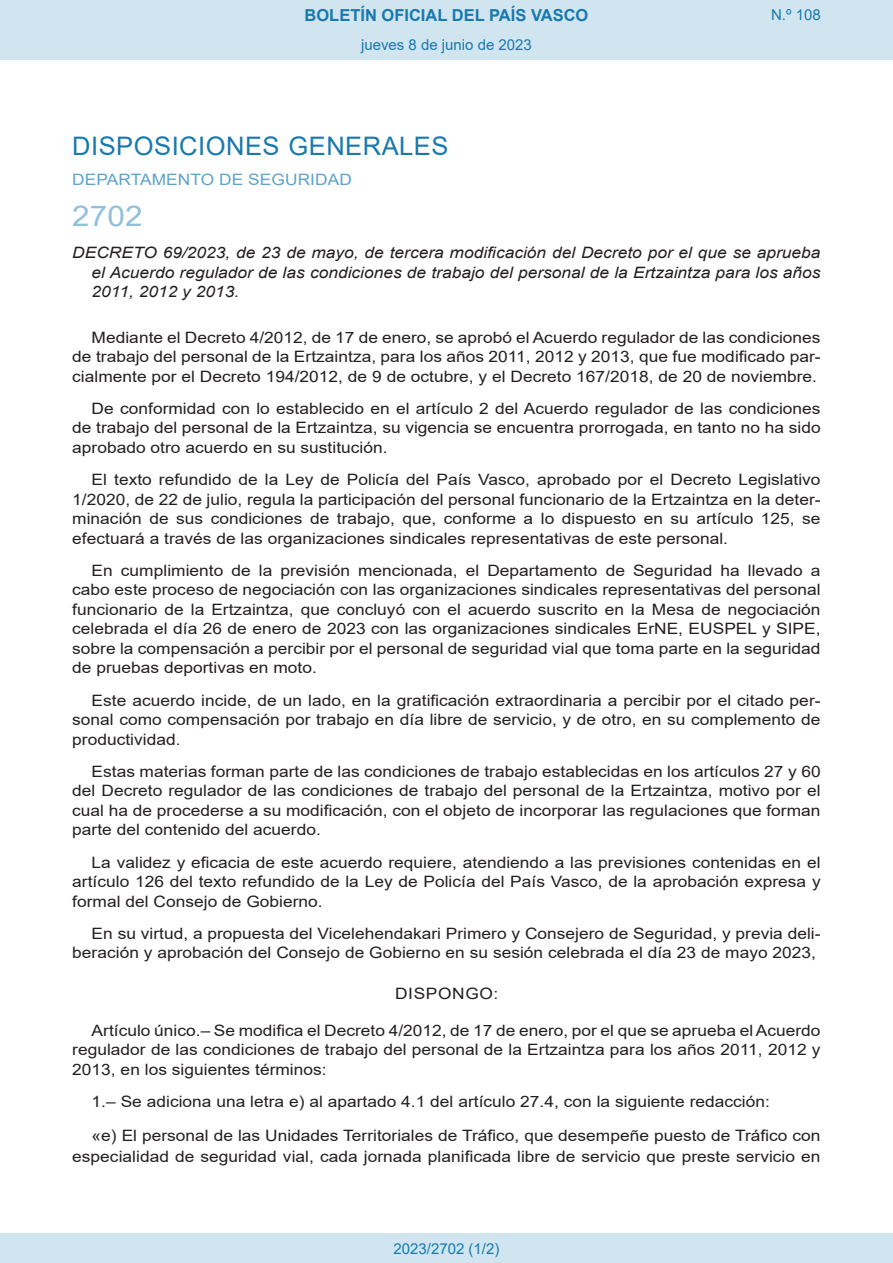
<style>
.page{position:relative;width:893px;height:1263px;background:#fff}
.page>*{position:absolute;margin:0;border:0;box-sizing:border-box;transform-origin:0 0}
.BOPVOrden{font:28.5px "Arial";color:#90c0db;scale:1.11 1}
.BOPVSeccion{font:25.5px "Arial";letter-spacing:.02em;color:#1879ad}
.t1{font:700 16.5px "Arial";color:#1879ad}
.BOPVDetalle{font:15.6px/19.5px "Arial";color:#231f20;text-align:justify;scale:1.11 1}
.BOPVTitulo{font:italic 15.6px/19.5px "Arial";color:#231f20;text-align:justify;scale:1.11 1}
.BOPVOrganismo{font:15.6px "Arial";letter-spacing:.005em;color:#5ea4ca;scale:1.11 1}
.BOPVClave{font:15.6px "Arial";letter-spacing:.035em;color:#231f20;scale:1.11 1}
.Paginacion_Centro{font:15px "Arial";color:#1879ad}
</style>
<div class="page">
<div style="left:0;top:0;width:893px;height:60px;background:#d0e5f0"></div>
<div style="left:0;top:1233px;width:893px;height:30px;background:#d0e5f0"></div>
<p class="t1" style="left:305px;top:3px;width:285px">BOLETÍN OFICIAL DEL PAÍS VASCO</p>
<p class="Paginacion_Centro" style="left:361px;top:35px;width:172px">jueves 8 de junio de 2023</p>
<p class="Paginacion_Centro" style="left:771px;top:5px;width:51px">N.º 108</p>
<p class="BOPVSeccion" style="left:72px;top:128px;width:378px">DISPOSICIONES GENERALES</p>
<p class="BOPVOrganismo" style="left:72px;top:169px;width:253px">DEPARTAMENTO DE SEGURIDAD</p>
<p class="BOPVOrden" style="left:72px;top:197px;width:65px">2702</p>
<p class="BOPVTitulo" style="left:92px;top:243px;width:658px;text-indent:-19px">DECRETO 69/2023, de 23 de mayo, de tercera modificación del Decreto por el que se aprueba el Acuerdo regulador de las condiciones de trabajo del personal de la Ertzaintza para los años 2011, 2012 y 2013.</p>
<p class="BOPVDetalle" style="left:72px;top:327px;width:676px;text-indent:19px">Mediante el Decreto 4/2012, de 17 de enero, se aprobó el Acuerdo regulador de las condiciones de trabajo del personal de la Ertzaintza, para los años 2011, 2012 y 2013, que fue modificado par&shy;cialmente por el Decreto 194/2012, de 9 de octubre, y el Decreto 167/2018, de 20 de noviembre.</p>
<p class="BOPVDetalle" style="left:72px;top:398px;width:676px;text-indent:19px">De conformidad con lo establecido en el artículo 2 del Acuerdo regulador de las condiciones de trabajo del personal de la Ertzaintza, su vigencia se encuentra prorrogada, en tanto no ha sido aprobado otro acuerdo en su sustitución.</p>
<p class="BOPVDetalle" style="left:72px;top:470px;width:676px;text-indent:19px">El texto refundido de la Ley de Policía del País Vasco, aprobado por el Decreto Legislativo 1/2020, de 22 de julio, regula la participación del personal funcionario de la Ertzaintza en la deter&shy;minación de sus condiciones de trabajo, que, conforme a lo dispuesto en su artículo 125, se efectuará a través de las organizaciones sindicales representativas de este personal.</p>
<p class="BOPVDetalle" style="left:72px;top:560px;width:676px;text-indent:19px">En cumplimiento de la previsión mencionada, el Departamento de Seguridad ha llevado a cabo este proceso de negociación con las organizaciones sindicales representativas del personal funcionario de la Ertzaintza, que concluyó con el acuerdo suscrito en la Mesa de negociación celebrada el día 26 de enero de 2023 con las organizaciones sindicales ErNE, EUSPEL y SIPE, sobre la compensación a percibir por el personal de seguridad vial que toma parte en la seguridad de pruebas deportivas en moto.</p>
<p class="BOPVDetalle" style="left:72px;top:690px;width:676px;text-indent:19px">Este acuerdo incide, de un lado, en la gratificación extraordinaria a percibir por el citado per&shy;sonal como compensación por trabajo en día libre de servicio, y de otro, en su complemento de productividad.</p>
<p class="BOPVDetalle" style="left:72px;top:761px;width:676px;text-indent:19px">Estas materias forman parte de las condiciones de trabajo establecidas en los artículos 27 y 60 del Decreto regulador de las condiciones de trabajo del personal de la Ertzaintza, motivo por el cual ha de procederse a su modificación, con el objeto de incorporar las regulaciones que forman parte del contenido del acuerdo.</p>
<p class="BOPVDetalle" style="left:72px;top:852px;width:676px;text-indent:19px">La validez y eficacia de este acuerdo requiere, atendiendo a las previsiones contenidas en el artículo 126 del texto refundido de la Ley de Policía del País Vasco, de la aprobación expresa y formal del Consejo de Gobierno.</p>
<p class="BOPVDetalle" style="left:72px;top:923px;width:676px;text-align:right">En su virtud, a propuesta del Vicelehendakari Primero y Consejero de Seguridad, y previa deli&shy;beración y aprobación del Consejo de Gobierno en su sesión celebrada el día 23 de mayo 2023,</p>
<p class="BOPVClave" style="left:395px;top:983px;width:94px">DISPONGO:</p>
<p class="BOPVDetalle" style="left:72px;top:1020px;width:676px;text-indent:19px">Artículo único.– Se modifica el Decreto 4/2012, de 17 de enero, por el que se aprueba el Acuerdo regulador de las condiciones de trabajo del personal de la Ertzaintza para los años 2011, 2012 y 2013, en los siguientes términos:</p>
<p class="BOPVDetalle" style="left:92px;top:1091px;width:612px">1.– Se adiciona una letra e) al apartado 4.1 del artículo 27.4, con la siguiente redacción:</p>
<p class="BOPVDetalle" style="left:72px;top:1124px;width:676px;line-height:21px;text-align:right">«e) El personal de las Unidades Territoriales de Tráfico, que desempeñe puesto de Tráfico con especialidad de seguridad vial, cada jornada planificada libre de servicio que preste servicio en</p>
<p class="Paginacion_Centro" style="left:393px;top:1238px;width:107px">2023/2702 (1/2)</p>
</div>
